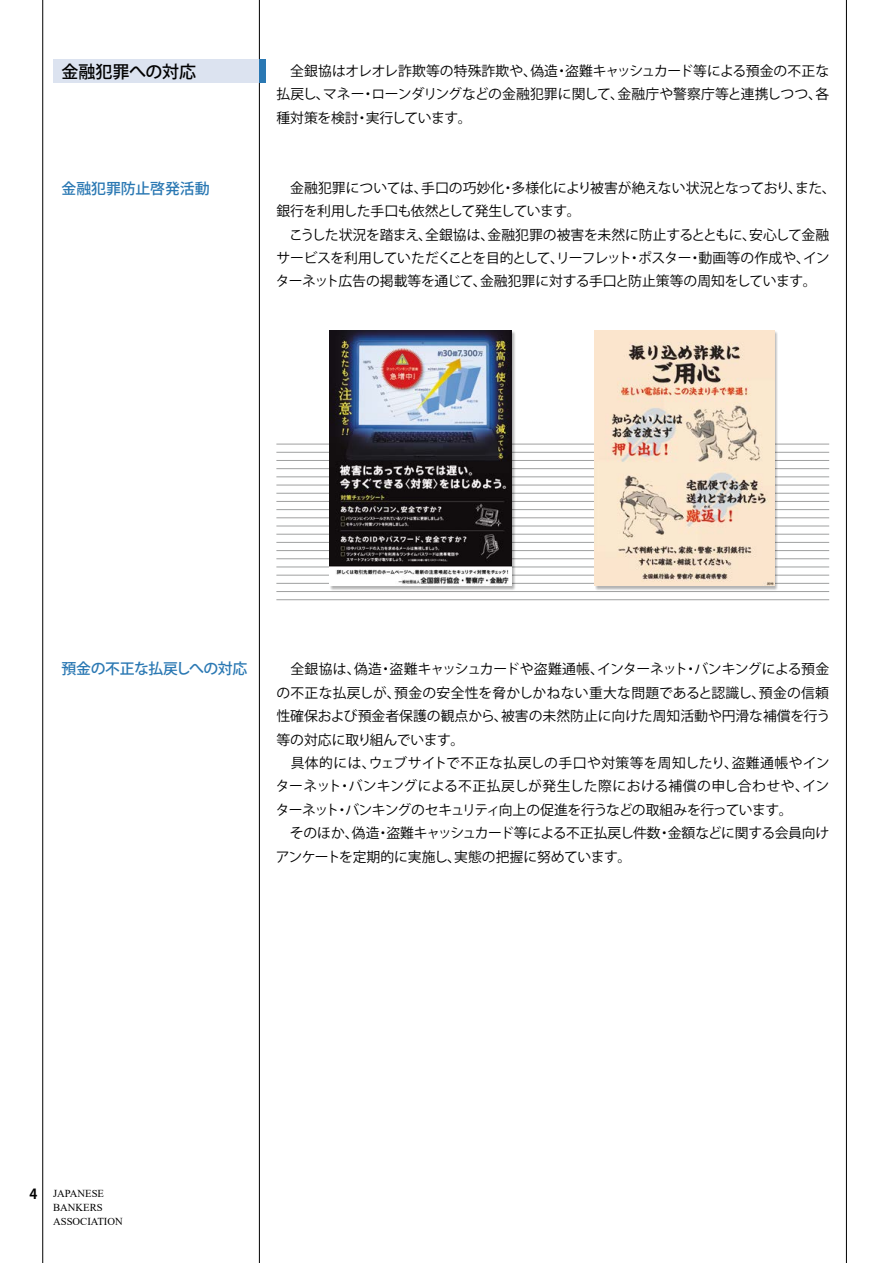
<style>
.page{position:relative;width:893px;height:1263px;background:#fff}
.page>*{position:absolute;margin:0;border:0;box-sizing:border-box;transform-origin:0 0}
.t1{font:500 16.95px "Koz Go Pro";letter-spacing:-.005em;color:#000}
.t2{font:500 14.85px "Koz Go Pro";letter-spacing:-.02em;color:#2a78b3}
.t3{font:13.8px/23.4px "Koz Go Pro";letter-spacing:-.005em;color:#000}
.t4{font:700 13.8px "Koz Go Pro";color:#000}
.t5{font:10.65px/13.8px "Times New Roman";color:#000}
</style>
<div class="page">
<hr style="left:42px;top:0;width:1px;height:1263px;background:#000">
<hr style="left:846px;top:0;width:1px;height:1263px;background:#000">
<hr style="left:259px;top:0;width:1px;height:1263px;background:#000">
<div style="left:53px;top:60px;width:206px;height:23px;background:#dce3f0"></div>
<div style="left:259px;top:60px;width:7px;height:23px;background:#2a78b3"></div>
<hr style="left:276px;top:444px;width:553px;height:1px;background:#9fa0a0">
<hr style="left:276px;top:452px;width:553px;height:1px;background:#9fa0a0">
<hr style="left:276px;top:460px;width:553px;height:1px;background:#9fa0a0">
<hr style="left:276px;top:468px;width:553px;height:1px;background:#9fa0a0">
<hr style="left:276px;top:477px;width:553px;height:1px;background:#9fa0a0">
<hr style="left:276px;top:485px;width:553px;height:1px;background:#9fa0a0">
<hr style="left:276px;top:493px;width:553px;height:1px;background:#9fa0a0">
<hr style="left:276px;top:501px;width:553px;height:1px;background:#9fa0a0">
<hr style="left:276px;top:509px;width:553px;height:1px;background:#9fa0a0">
<hr style="left:276px;top:517px;width:553px;height:1px;background:#9fa0a0">
<hr style="left:276px;top:526px;width:553px;height:1px;background:#9fa0a0">
<hr style="left:276px;top:534px;width:553px;height:1px;background:#9fa0a0">
<hr style="left:276px;top:542px;width:553px;height:1px;background:#9fa0a0">
<hr style="left:276px;top:550px;width:553px;height:1px;background:#9fa0a0">
<hr style="left:276px;top:558px;width:553px;height:1px;background:#9fa0a0">
<hr style="left:276px;top:567px;width:553px;height:1px;background:#9fa0a0">
<hr style="left:276px;top:575px;width:553px;height:1px;background:#9fa0a0">
<hr style="left:276px;top:583px;width:553px;height:1px;background:#9fa0a0">
<hr style="left:276px;top:591px;width:553px;height:1px;background:#9fa0a0">
<hr style="left:276px;top:599px;width:553px;height:1px;background:#9fa0a0">
<div style="left:595px;top:331px;width:183px;height:259px;background:#000;opacity:.3"></div>
<img style="left:595px;top:331px;width:179px;height:255px">
<div style="left:329px;top:331px;width:187px;height:259px;background:#000;opacity:.3"></div>
<img style="left:330px;top:331px;width:182px;height:255px">
<p class="t1" style="left:62px;top:61px;width:136px">金融犯罪への対応</p>
<p class="t2" style="left:62px;top:179px;width:149px">金融犯罪防止啓発活動</p>
<p class="t3" style="left:276px;top:60px;width:554px;text-align:justify">　全銀協はオレオレ詐欺等の特殊詐欺や、偽造・盗難キャッシュカード等による預金の不正な払戻し、マネー・ローンダリングなどの金融犯罪に関して、金融庁や警察庁等と連携しつつ、各種対策を検討・実行しています。</p>
<p class="t3" style="left:276px;top:176px;width:562px">　金融犯罪については、手口の巧妙化・多様化により被害が絶えない状況となっており、また、銀行を利用した手口も依然として発生しています。<br>　こうした状況を踏まえ、全銀協は、金融犯罪の被害を未然に防止するとともに、安心して金融サービスを利用していただくことを目的として、リーフレット・ポスター・動画等の作成や、インターネット広告の掲載等を通じて、金融犯罪に対する手口と防止策等の周知をしています。</p>
<p class="t2" style="left:62px;top:659px;width:187px">預金の不正な払戻しへの対応</p>
<p class="t3" style="left:276px;top:658px;width:556px">　全銀協は、偽造・盗難キャッシュカードや盗難通帳、インターネット・バンキングによる預金の不正な払戻しが、預金の安全性を脅かしかねない重大な問題であると認識し、預金の信頼性確保および預金者保護の観点から、被害の未然防止に向けた周知活動や円滑な補償を行う等の対応に取り組んでいます。<br>　具体的には、ウェブサイトで不正な払戻しの手口や対策等を周知したり、盗難通帳やインターネット・バンキングによる不正払戻しが発生した際における補償の申し合わせや、インターネット・バンキングのセキュリティ向上の促進を行うなどの取組みを行っています。<br>　そのほか、偽造・盗難キャッシュカード等による不正払戻し件数・金額などに関する会員向けアンケートを定期的に実施し、実態の把握に努めています。</p>
<p class="t4" style="left:30px;top:1185px;width:9px">4</p>
<p class="t5" style="left:53px;top:1186px;width:71px">JAPANESE<br>BANKERS<br>ASSOCIATION</p>
</div>
